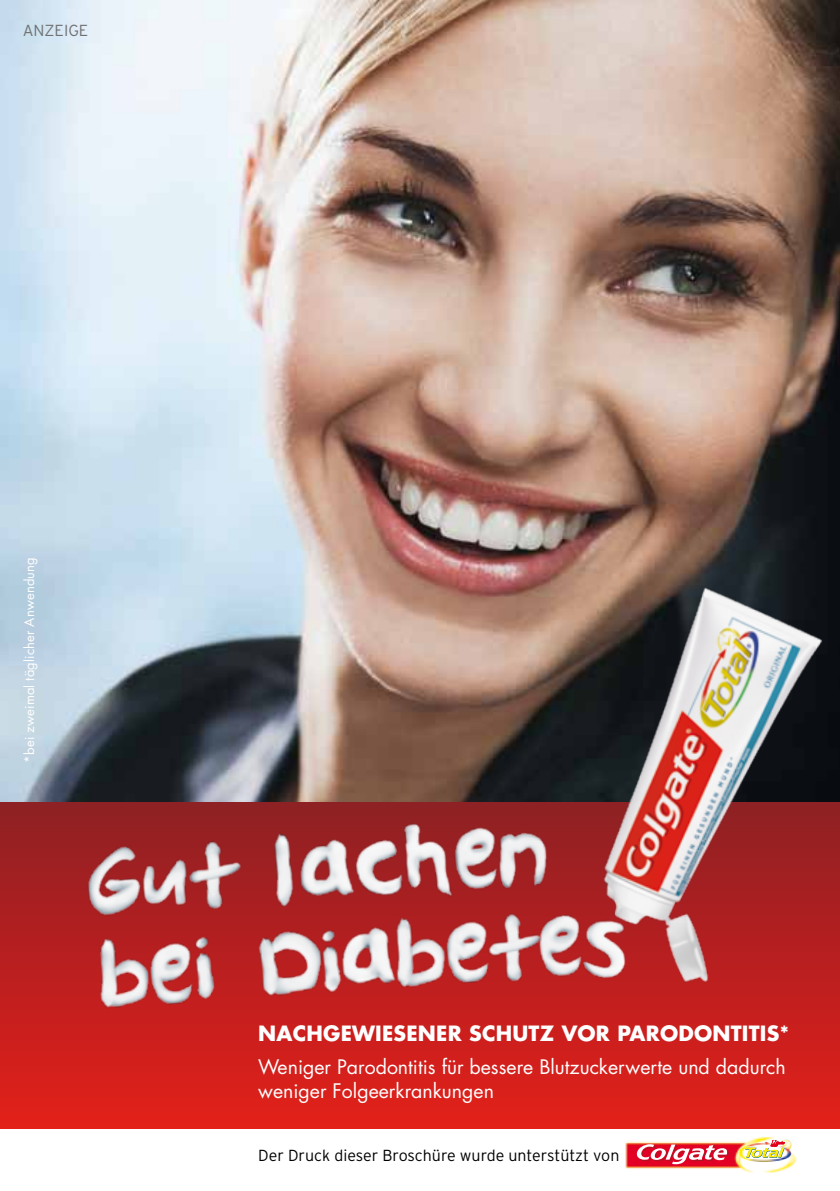
<style>
.page{position:relative;width:840px;height:1191px;background:#fff}
.page>*{position:absolute;margin:0;border:0;box-sizing:border-box;transform-origin:0 0}
.t1{font:700 20.4px "Futura";letter-spacing:.01em;color:#fff}
.t2{font:19.6px/24px "Futura";color:#fff}
.t3{font:300 16px "Interstate";color:#000}
.t4{font:300 16px "Interstate";color:#707172}
.t5{font:13px "Futura";letter-spacing:.01em;color:#fff}
</style>
<div class="page">
<img style="left:0;top:0;width:839px;height:802px">
<div style="left:0;top:802px;width:839px;height:326px;background:linear-gradient(to bottom,#8e2024,#e31f1a)"></div>
<img style="left:625px;top:1137px;width:172px;height:36px">
<img style="left:737px;top:1139px;width:54px;height:23px">
<svg style="left:636px;top:1144px;width:92px;height:20px"></svg>
<svg style="left:743px;top:1139px;width:42px;height:19px"></svg>
<img style="left:571px;top:580px;width:255px;height:419px">
<img style="left:16px;top:766px;width:668px;height:318px">
<p class="t4" style="left:23px;top:21px;width:67px">ANZEIGE</p>
<p class="t5" style="left:21px;top:763px;width:207px;rotate:-90deg">*bei zweimal täglicher Anwendung</p>
<p class="t1" style="left:258px;top:1020px;width:532px">NACHGEWIESENER SCHUTZ VOR PARODONTITIS*</p>
<p class="t2" style="left:258px;top:1055px;width:529px">Weniger Parodontitis für bessere Blutzuckerwerte und dadurch weniger Folgeerkrankungen</p>
<p class="t3" style="left:258px;top:1146px;width:362px">Der Druck dieser Broschüre wurde unterstützt von</p>
</div>
